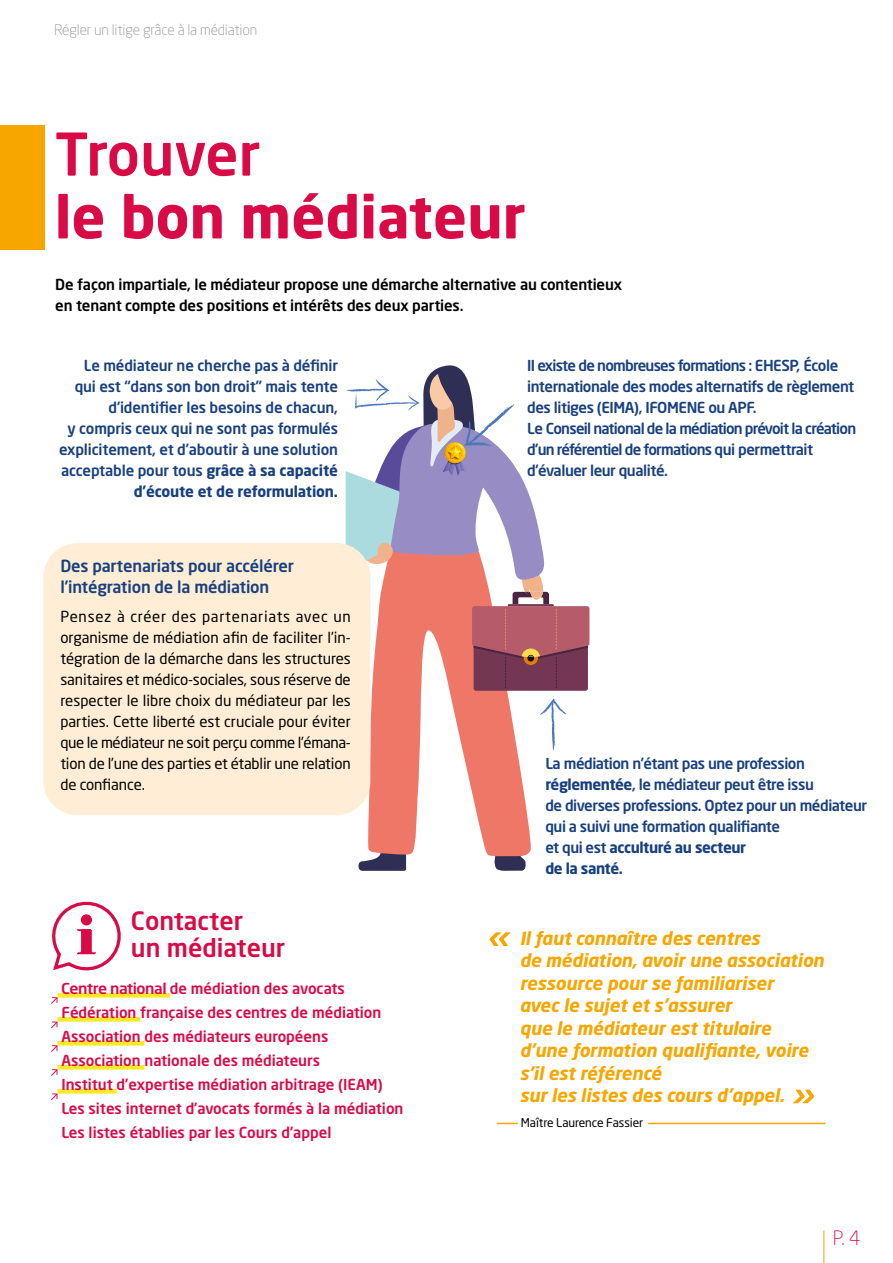
<style>
.page{position:relative;width:893px;height:1263px;background:#fff}
.page>*{position:absolute;margin:0;border:0;box-sizing:border-box;transform-origin:0 0}
.t1{font:700 58.2px "Neo Sans Pro";color:#d90b47}
.t2{font:500 58.2px "Neo Sans Pro";letter-spacing:-.01em;color:#d90b47}
.t3{font:500 25.05px/27px "Neo Sans Pro";color:#d90b47}
.t4{font:300 19.5px "Neo Sans Pro";color:#d90b47}
.t5{font:italic 700 18px/22.5px "Neo Sans Pro";color:#f7a600}
.t6{font:500 16.5px/21px "Neo Sans Pro";letter-spacing:-.01em;color:#18407e}
.t7{font:15px/21px "Neo Sans Pro";letter-spacing:-.015em;color:#000;text-align:justify}
.t8{font:500 15px/24px "Neo Sans Pro";color:#db0947;scale:1.06 1}
.t9{font:500 15px/21px "Neo Sans Pro";letter-spacing:-.05em;color:#18407e}
.t10{font:500 15px/21px "Neo Sans Pro";letter-spacing:-.01em;color:#18407e;text-align:right}
.t11{font:500 15px/21px "Neo Sans Pro";letter-spacing:-.03em;color:#18407e}
.t12{font:500 15px/21px "Neo Sans Pro";letter-spacing:-.01em;color:#000}
.t13{font:300 14.4px "Neo Sans Pro";letter-spacing:-.01em;color:#969699}
.t14{font:12px "Neo Sans Pro";letter-spacing:-.01em;color:#000}
.s1{font-weight:700}
</style>
<div class="page">
<svg style="left:494px;top:857px;width:32px;height:14px"></svg>
<svg style="left:359px;top:857px;width:47px;height:14px"></svg>
<svg style="left:368px;top:691px;width:163px;height:166px;fill:#ee7768"></svg>
<div style="left:0;top:125px;width:45px;height:124px;background:#f7a600"></div>
<div style="left:43px;top:543px;width:327px;height:272px;background:#ffeed5;border-radius:34px"></div>
<svg style="left:490px;top:932px;width:21px;height:14px"></svg>
<svg style="left:793px;top:1089px;width:21px;height:14px"></svg>
<hr style="left:648px;top:1123px;width:177px;height:1px;background:#f7a600">
<svg style="left:497px;top:1123px;width:21px;height:1px"></svg>
<svg style="left:58px;top:993px;width:112px;height:4px"></svg>
<svg style="left:58px;top:1017px;width:82px;height:4px"></svg>
<svg style="left:58px;top:1041px;width:87px;height:4px"></svg>
<svg style="left:58px;top:1065px;width:87px;height:4px"></svg>
<svg style="left:58px;top:1089px;width:59px;height:4px"></svg>
<svg style="left:52px;top:901px;width:69px;height:70px"></svg>
<svg style="left:51px;top:996px;width:7px;height:8px"></svg>
<svg style="left:51px;top:1021px;width:7px;height:8px"></svg>
<svg style="left:51px;top:1044px;width:7px;height:8px"></svg>
<svg style="left:51px;top:1068px;width:7px;height:8px"></svg>
<svg style="left:51px;top:1093px;width:7px;height:7px"></svg>
<hr style="left:823px;top:1230px;width:1px;height:33px;background:#f7a600">
<svg style="left:346px;top:365px;width:243px;height:326px"></svg>
<svg style="left:539px;top:698px;width:28px;height:53px"></svg>
<p class="t13" style="left:54px;top:21px;width:205px">Régler un litige grâce à la médiation</p>
<h1 class="t2" style="left:55px;top:117px;width:207px">Trouver</h1>
<h1 class="t1" style="left:55px;top:180px;width:472px">le bon médiateur</h1>
<p class="t12" style="left:55px;top:274px;width:568px">De façon impartiale, le médiateur propose une démarche alternative au contentieux en tenant compte des positions et intérêts des deux parties.</p>
<p class="t10" style="left:59px;top:355px;width:280px">Le médiateur ne cherche pas à définir qui est “dans son bon droit” mais tente d’identifier les besoins de chacun,<br>y compris ceux qui ne sont pas formulés explicitement, et d’aboutir à une solution acceptable pour tous <span class="s1">grâce à sa capacité d’écoute et de reformulation.</span></p>
<p class="t9" style="left:527px;top:355px;width:331px">II existe de nombreuses formations : EHESP, École internationale des modes alternatifs de règlement des litiges (EIMA), IFOMENE ou APF.<br>Le Conseil national de la médiation prévoit la création d’un référentiel de formations qui permettrait d’évaluer leur qualité.</p>
<p class="t6" style="left:60px;top:555px;width:235px">Des partenariats pour accélérer l’intégration de la médiation</p>
<p class="t7" style="left:60px;top:606px;width:292px">Pensez à créer des partenariats avec un organisme de médiation afin de faciliter l’in&shy;tégration de la démarche dans les structures sanitaires et médico-sociales, sous réserve de respecter le libre choix du médiateur par les parties. Cette liberté est cruciale pour éviter que le médiateur ne soit perçu comme l’émana&shy;tion de l’une des parties et établir une relation de confiance.</p>
<h2 class="t3" style="left:131px;top:907px;width:156px">Contacter<br>un médiateur</h2>
<p class="t8" style="left:61px;top:976px;width:324px">Centre national de médiation des avocats Fédération française des centres de médiation Association des médiateurs européens Association nationale des médiateurs<br>Institut d’expertise médiation arbitrage (IEAM)<br>Les sites internet d’avocats formés à la médiation Les listes établies par les Cours d’appel</p>
<p class="t11" style="left:545px;top:752px;width:323px">La médiation n’étant pas une profession <span class="s1">réglementée</span>, le médiateur peut être issu<br>de diverses professions. Optez pour un médiateur qui a suivi une formation qualifiante<br>et qui est <span class="s1">acculturé au secteur<br>de la santé.</span></p>
<p class="t5" style="left:520px;top:926px;width:306px">Il faut connaître des centres<br>de médiation, avoir une association ressource pour se familiariser<br>avec le sujet et s’assurer<br>que le médiateur est titulaire<br>d’une formation qualifiante, voire s’il est référencé<br>sur les listes des cours d’appel.</p>
<p class="t14" style="left:521px;top:1115px;width:124px">Maître Laurence Fassier</p>
<h3 class="t4" style="left:833px;top:1226px;width:29px">P. 4</h3>
</div>
